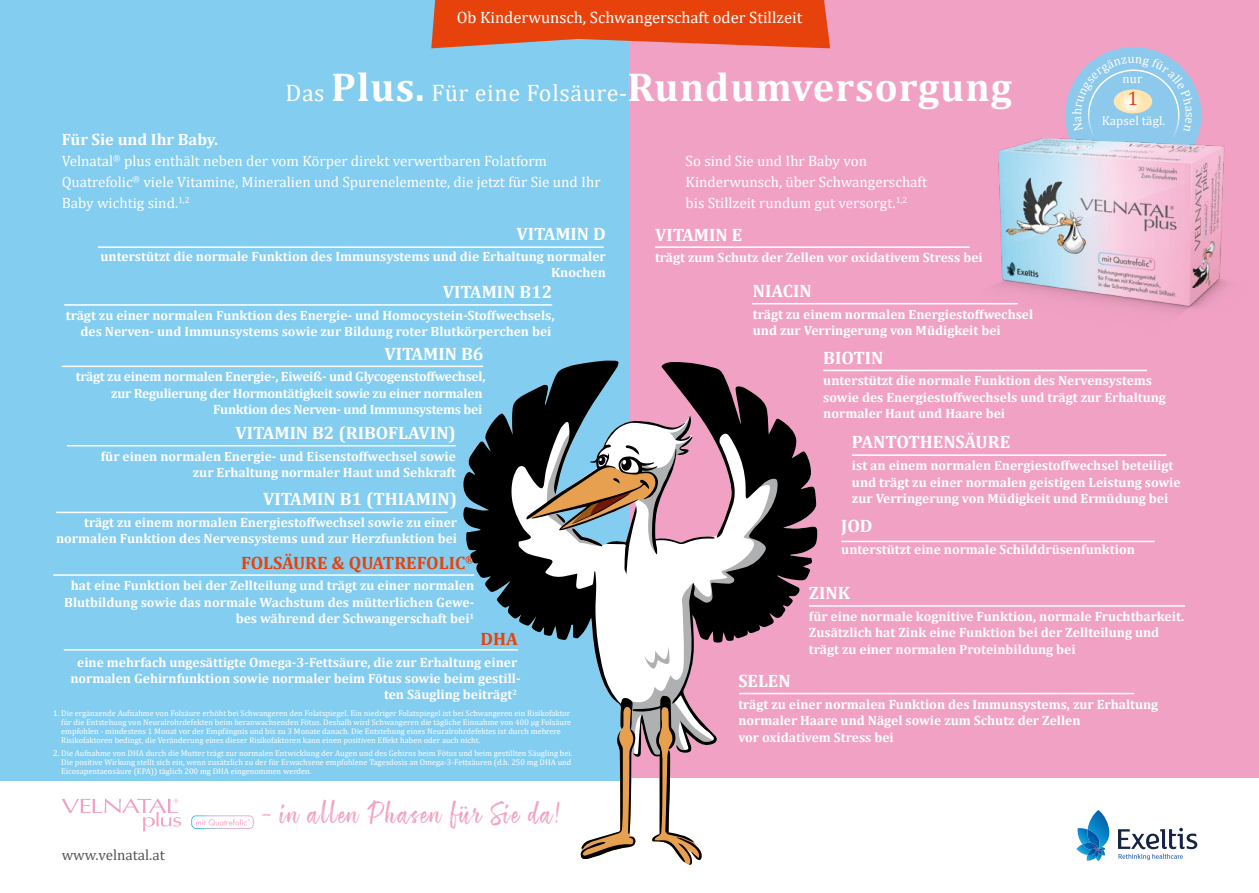
<style>
.page{position:relative;width:1259px;height:893px;background:#fff}
.page>*{position:absolute;margin:0;border:0;box-sizing:border-box;transform-origin:0 0}
.t1{font:700 40.5px "Cambria";letter-spacing:.025em;color:#fff}
.t2{font:27px "ATS Script";letter-spacing:.05em;color:#f1a2c4}
.t3{font:19.5px "Cambria";color:#e7420c}
.t4{font:700 18px "Cambria";color:#fff}
.t5{font:700 18px "Cambria";color:#e7420c}
.t6{font:16.5px "Cambria";color:#fff}
.t7{font:700 16.5px "Cambria";color:#fff}
.t8{font:15px/21px "Cambria";color:#fff}
.t9{font:15px "Cambria";color:#565656}
.t10{font:700 13.5px/16.5px "Cambria";color:#fff;text-align:right}
.t11{font:700 13.5px/16.5px "Cambria";letter-spacing:-.02em;color:#fff;text-align:right}
.t12{font:12.75px "Cambria";letter-spacing:.01em;color:#fff}
.t13{font:8.25px/9px "Cambria";color:#fff}
.s1{font-weight:400;font-size:24px}
</style>
<div class="page">
<div style="left:0;top:0;width:630px;height:780px;background:#83cdf0"></div>
<div style="left:629px;top:0;width:630px;height:777px;background:#f1a2c4"></div>
<img style="left:941px;top:138px;width:286px;height:174px">
<svg style="left:62px;top:799px;width:119px;height:32px"></svg>
<hr style="left:739px;top:693px;width:395px;height:1px;background:#fff">
<hr style="left:809px;top:605px;width:376px;height:2px;background:#fff">
<hr style="left:841px;top:541px;width:313px;height:1px;background:#fff">
<hr style="left:852px;top:454px;width:314px;height:2px;background:#fff">
<hr style="left:823px;top:370px;width:324px;height:1px;background:#fff">
<hr style="left:752px;top:303px;width:265px;height:1px;background:#fff">
<hr style="left:655px;top:246px;width:315px;height:2px;background:#fff">
<hr style="left:98px;top:246px;width:506px;height:2px;background:#fff">
<hr style="left:64px;top:304px;width:488px;height:2px;background:#fff">
<hr style="left:62px;top:366px;width:421px;height:1px;background:#fff">
<hr style="left:67px;top:445px;width:389px;height:1px;background:#fff">
<hr style="left:56px;top:512px;width:391px;height:1px;background:#fff">
<hr style="left:53px;top:574px;width:421px;height:2px;background:#fff">
<hr style="left:64px;top:649px;width:454px;height:2px;background:#fff">
<svg style="left:431px;top:0;width:399px;height:48px;background:#e14e21"></svg>
<svg style="left:1118px;top:828px;width:79px;height:32px"></svg>
<svg style="left:1076px;top:810px;width:33px;height:51px"></svg>
<svg style="left:191px;top:815px;width:62px;height:14px"></svg>
<svg style="left:463px;top:360px;width:156px;height:291px;fill:#000"></svg>
<svg style="left:661px;top:362px;width:156px;height:333px"></svg>
<svg style="left:526px;top:416px;width:254px;height:449px"></svg>
<svg style="left:1057px;top:47px;width:153px;height:145px"></svg>
<p class="t6" style="left:457px;top:8px;width:347px">Ob Kinderwunsch, Schwangerschaft oder Stillzeit</p>
<h1 class="t1" style="left:285px;top:59px;width:728px"><span class="s1">Das</span> Plus. <span class="s1">Für eine Folsäure-</span>Rundumversorgung</h1>
<p class="t7" style="left:62px;top:127px;width:158px">Für Sie und Ihr Baby.</p>
<p class="t8" style="left:62px;top:150px;width:540px">Velnatal<sup>®</sup> plus enthält neben der vom Körper direkt verwertbaren Folatform<br>Quatrefolic<sup>®</sup> viele Vitamine, Mineralien und Spurenelemente, die jetzt für Sie und Ihr<br>Baby wichtig sind.<sup>1,2</sup></p>
<p class="t8" style="left:685px;top:150px;width:243px">So sind Sie und Ihr Baby von<br>Kinderwunsch, über Schwangerschaft bis Stillzeit rundum gut versorgt.<sup>1,2</sup></p>
<p class="t12" style="left:1122px;top:71px;width:21px">nur</p>
<h3 class="t3" style="left:1127px;top:87px;width:12px">1</h3>
<p class="t12" style="left:1101px;top:113px;width:65px">Kapsel tägl.</p>
<h3 class="t4" style="left:516px;top:221px;width:91px">VITAMIN D</h3>
<p class="t10" style="left:101px;top:248px;width:507px">unterstützt die normale Funktion des Immunsystems und die Erhaltung normaler<br>Knochen</p>
<h3 class="t4" style="left:443px;top:279px;width:111px">VITAMIN B12</h3>
<p class="t10" style="left:66px;top:306px;width:490px">trägt zu einer normalen Funktion des Energie- und Homocystein-Stoffwechsels, des Nerven- und Immunsystems sowie zur Bildung roter Blutkörperchen bei</p>
<h3 class="t4" style="left:384px;top:341px;width:101px">VITAMIN B6</h3>
<p class="t11" style="left:76px;top:368px;width:411px">trägt zu einem normalen Energie-, Eiweiß- und Glycogenstoffwechsel, zur Regulierung der Hormontätigkeit sowie zu einer normalen<br>Funktion des Nerven- und Immunsystems bei</p>
<h3 class="t4" style="left:235px;top:420px;width:222px">VITAMIN B2 (RIBOFLAVIN)</h3>
<p class="t10" style="left:101px;top:447px;width:356px">für einen normalen Energie- und Eisenstoffwechsel sowie zur Erhaltung normaler Haut und Sehkraft</p>
<h3 class="t4" style="left:263px;top:486px;width:195px">VITAMIN B1 (THIAMIN)</h3>
<p class="t10" style="left:56px;top:513px;width:402px">trägt zu einem normalen Energiestoffwechsel sowie zu einer normalen Funktion des Nervensystems und zur Herzfunktion bei</p>
<h3 class="t5" style="left:241px;top:550px;width:235px">FOLSÄURE &amp; QUATREFOLIC<sup>®</sup></h3>
<p class="t10" style="left:64px;top:577px;width:411px">hat eine Funktion bei der Zellteilung und trägt zu einer normalen<br>Blutbildung sowie das normale Wachstum des mütterlichen Gewe&shy;bes während der Schwangerschaft bei<sup>1</sup></p>
<h3 class="t5" style="left:480px;top:627px;width:39px">DHA</h3>
<p class="t10" style="left:70px;top:654px;width:452px">eine mehrfach ungesättigte Omega-3-Fettsäure, die zur Erhaltung einer normalen Gehirnfunktion sowie normaler beim Fötus sowie beim gestill&shy;ten Säugling beiträgt<sup>2</sup></p>
<p class="t13" style="left:61px;top:708px;width:511px;text-indent:-8px">1. Die ergänzende Aufnahme von Folsäure erhöht bei Schwangeren den Folatspiegel. Ein niedriger Folatspiegel ist bei Schwangeren ein Risikofaktor für die Entstehung von Neuralrohrdefekten beim heranwachsenden Fötus. Deshalb wird Schwangeren die tägliche Einnahme von 400 µg Folsäure empfohlen - mindestens 1 Monat vor der Empfängnis und bis zu 3 Monate danach. Die Entstehung eines Neuralrohrdefektes ist durch mehrere Risikofaktoren bedingt, die Veränderung eines dieser Risikofaktoren kann einen positiven Effekt haben oder auch nicht.</p>
<p class="t13" style="left:61px;top:749px;width:513px;text-indent:-8px">2. Die Aufnahme von DHA durch die Mutter trägt zur normalen Entwicklung der Augen und des Gehirns beim Fötus und beim gestillten Säugling bei.<br>Die positive Wirkung stellt sich ein, wenn zusätzlich zu der für Erwachsene empfohlene Tagesdosis an Omega-3-Fettsäuren (d.h. 250 mg DHA und<br>Eicosapentaensäure (EPA)) täglich 200 mg DHA eingenommen werden.</p>
<p class="t9" style="left:62px;top:846px;width:105px">www.velnatal.at</p>
<h2 class="t2" style="left:261px;top:797px;width:300px">- in allen Phasen für Sie da!</h2>
<h3 class="t4" style="left:655px;top:222px;width:89px">VITAMIN E</h3>
<p class="t10" style="left:655px;top:249px;width:329px">trägt zum Schutz der Zellen vor oxidativem Stress bei</p>
<h3 class="t4" style="left:753px;top:278px;width:60px">NIACIN</h3>
<p class="t10" style="left:753px;top:305px;width:282px;text-align:left">trägt zu einem normalen Energiestoffwechsel und zur Verringerung von Müdigkeit bei</p>
<h3 class="t4" style="left:823px;top:345px;width:62px">BIOTIN</h3>
<p class="t10" style="left:823px;top:372px;width:344px;text-align:left">unterstützt die normale Funktion des Nervensystems sowie des Energiestoffwechsels und trägt zur Erhaltung normaler Haut und Haare bei</p>
<h3 class="t4" style="left:852px;top:430px;width:160px">PANTOTHENSÄURE</h3>
<p class="t10" style="left:852px;top:457px;width:330px;text-align:left">ist an einem normalen Energiestoffwechsel beteiligt und trägt zu einer normalen geistigen Leistung sowie zur Verringerung von Müdigkeit und Ermüdung bei</p>
<h3 class="t4" style="left:841px;top:513px;width:33px">JOD</h3>
<p class="t10" style="left:841px;top:540px;width:295px">unterstützt eine normale Schilddrüsenfunktion</p>
<h3 class="t4" style="left:809px;top:580px;width:42px">ZINK</h3>
<p class="t10" style="left:809px;top:607px;width:377px;text-align:left">für eine normale kognitive Funktion, normale Fruchtbarkeit.<br>Zusätzlich hat Zink eine Funktion bei der Zellteilung und trägt zu einer normalen Proteinbildung bei</p>
<h3 class="t4" style="left:738px;top:668px;width:54px">SELEN</h3>
<p class="t10" style="left:738px;top:695px;width:421px;text-align:left">trägt zu einer normalen Funktion des Immunsystems, zur Erhaltung normaler Haare und Nägel sowie zum Schutz der Zellen<br>vor oxidativem Stress bei</p>
</div>
